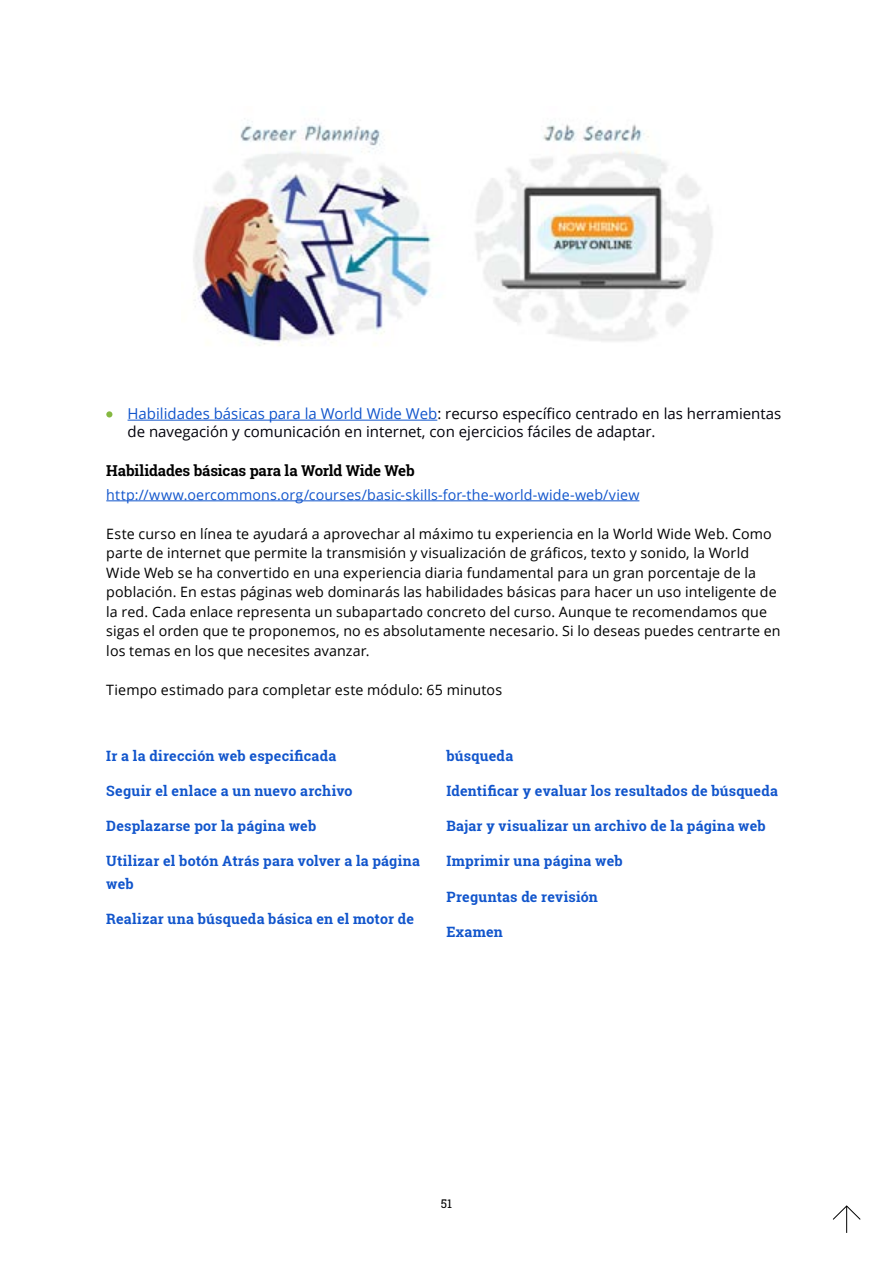
<style>
.page{position:relative;width:893px;height:1263px;background:#fff}
.page>*{position:absolute;margin:0;border:0;box-sizing:border-box;transform-origin:0 0}
.t1{font:15px/18px "Open Sans";color:#00000a}
.t2{font:700 15px "Roboto Slab";letter-spacing:-.01em;color:#000}
.t3{font:14.25px/19.5px "Open Sans";letter-spacing:.01em;color:#000}
.t4{font:700 14.25px/22.5px "Roboto Slab";letter-spacing:.015em;color:#15c}
.t5{font:14.25px "Open Sans";letter-spacing:.01em;color:#15c}
.t6{font:12px "Roboto Slab";color:#000}
.s1{color:#15c}
</style>
<div class="page">
<hr style="left:128px;top:420px;width:309px;height:1px;background:#15c">
<hr style="left:106px;top:500px;width:533px;height:1px;background:#15c">
<svg style="left:106px;top:411px;width:6px;height:6px"></svg>
<img style="left:193px;top:121px;width:520px;height:225px">
<svg style="left:832px;top:1205px;width:29px;height:28px"></svg>
<p class="t1" style="left:128px;top:404px;width:655px"><span class="s1">Habilidades básicas para la World Wide Web</span>: recurso específico centrado en las herramientas de navegación y comunicación en internet, con ejercicios fáciles de adaptar.</p>
<p class="t2" style="left:106px;top:460px;width:310px">Habilidades básicas para la World Wide Web</p>
<p class="t5" style="left:106px;top:485px;width:535px">http://www.oercommons.org/courses/basic-skills-for-the-world-wide-web/view</p>
<p class="t3" style="left:106px;top:523px;width:676px">Este curso en línea te ayudará a aprovechar al máximo tu experiencia en la World Wide Web. Como parte de internet que permite la transmisión y visualización de gráficos, texto y sonido, la World Wide Web se ha convertido en una experiencia diaria fundamental para un gran porcentaje de la población. En estas páginas web dominarás las habilidades básicas para hacer un uso inteligente de la red. Cada enlace representa un subapartado concreto del curso. Aunque te recomendamos que sigas el orden que te proponemos, no es absolutamente necesario. Si lo deseas puedes centrarte en los temas en los que necesites avanzar.</p>
<p class="t3" style="left:106px;top:679px;width:397px">Tiempo estimado para completar este módulo: 65 minutos</p>
<p class="t4" style="left:106px;top:744px;width:231px">Ir a la dirección web especificada</p>
<p class="t4" style="left:106px;top:779px;width:248px">Seguir el enlace a un nuevo archivo</p>
<p class="t4" style="left:106px;top:814px;width:212px">Desplazarse por la página web</p>
<p class="t4" style="left:106px;top:850px;width:315px">Utilizar el botón Atrás para volver a la página web</p>
<p class="t4" style="left:106px;top:907px;width:309px">Realizar una búsqueda básica en el motor de</p>
<p class="t4" style="left:446px;top:744px;width:68px">búsqueda</p>
<p class="t4" style="left:446px;top:779px;width:333px">Identificar y evaluar los resultados de búsqueda</p>
<p class="t4" style="left:446px;top:814px;width:321px">Bajar y visualizar un archivo de la página web</p>
<p class="t4" style="left:446px;top:850px;width:178px">Imprimir una página web</p>
<p class="t4" style="left:446px;top:885px;width:153px">Preguntas de revisión</p>
<p class="t4" style="left:446px;top:920px;width:58px">Examen</p>
<p class="t6" style="left:441px;top:1195px;width:13px">51</p>
</div>
